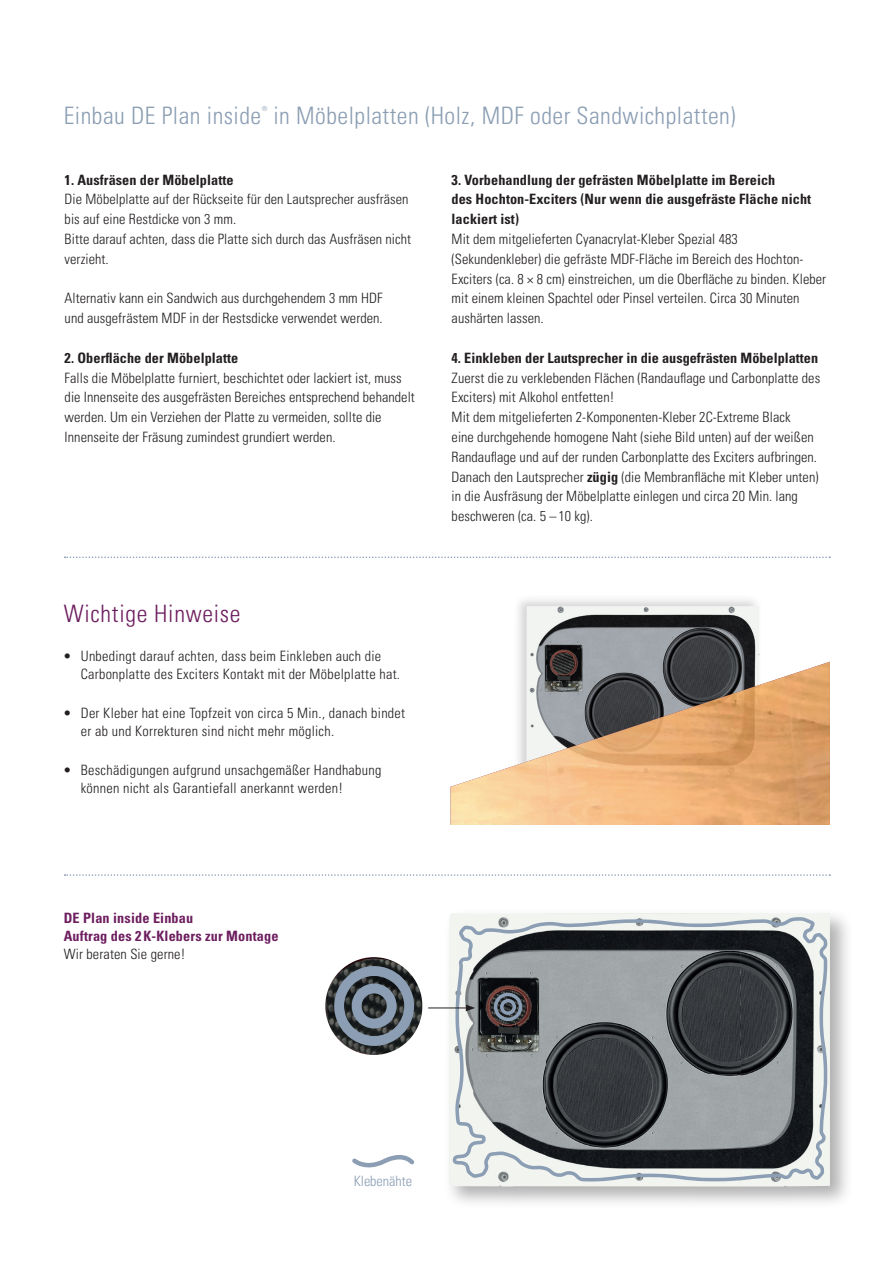
<style>
.page{position:relative;width:893px;height:1263px;background:#fff}
.page>*{position:absolute;margin:0;border:0;box-sizing:border-box;transform-origin:0 0}
.t1{font:300 condensed 24px "Univers LT Pro";letter-spacing:.02em;color:#8b9eb3}
.t2{font:300 condensed 24px "Univers LT Pro";letter-spacing:.03em;color:#6d1e5f}
.t3{font:300 condensed 14.25px/19.8px "Univers LT Pro";letter-spacing:.005em;color:#231f20}
.t4{font:700 condensed 14.25px/19.8px "Univers LT Pro";letter-spacing:.005em;color:#231f20}
.t5{font:700 condensed 14.25px/18px "Univers LT Pro";letter-spacing:.01em;color:#6d1e5f}
.t6{font:300 condensed 14.25px "Univers LT Pro";color:#8b9eb3}
.s1{font-weight:700}
</style>
<div class="page">
<svg style="left:65px;top:874px;width:765px;height:2px"></svg>
<svg style="left:65px;top:556px;width:765px;height:2px"></svg>
<div style="left:444px;top:907px;width:409px;height:303px;background:#231f20;opacity:.35"></div>
<img style="left:449px;top:912px;width:381px;height:274px">
<svg style="left:453px;top:917px;width:374px;height:264px"></svg>
<svg style="left:494px;top:993px;width:28px;height:28px"></svg>
<svg style="left:325px;top:957px;width:97px;height:98px"></svg>
<hr style="left:428px;top:1008px;width:40px;height:1px;background:#231f20">
<svg style="left:466px;top:1004px;width:9px;height:7px"></svg>
<svg style="left:352px;top:1155px;width:62px;height:13px"></svg>
<div style="left:513px;top:594px;width:251px;height:186px;background:#231f20;opacity:.2"></div>
<img style="left:526px;top:606px;width:233px;height:56px">
<img style="left:450px;top:662px;width:380px;height:163px">
<h1 class="t1" style="left:64px;top:99px;width:673px">Einbau DE Plan inside<sup>®</sup> in Möbelplatten (Holz, MDF oder Sandwichplatten)</h1>
<p class="t4" style="left:65px;top:169px;width:170px">1. Ausfräsen der Möbelplatte</p>
<p class="t3" style="left:65px;top:189px;width:348px">Die Möbelplatte auf der Rückseite für den Lautsprecher ausfräsen bis auf eine Restdicke von 3 mm.<br>Bitte darauf achten, dass die Platte sich durch das Ausfräsen nicht verzieht.</p>
<p class="t3" style="left:65px;top:288px;width:320px">Alternativ kann ein Sandwich aus durchgehendem 3 mm HDF und ausgefrästem MDF in der Restsdicke verwendet werden.</p>
<p class="t4" style="left:65px;top:348px;width:175px">2. Oberfläche der Möbelplatte</p>
<p class="t3" style="left:65px;top:367px;width:352px">Falls die Möbelplatte furniert, beschichtet oder lackiert ist, muss die Innenseite des ausgefrästen Bereiches entsprechend behandelt werden. Um ein Verziehen der Platte zu vermeiden, sollte die Innenseite der Fräsung zumindest grundiert werden.</p>
<h1 class="t2" style="left:64px;top:598px;width:178px">Wichtige Hinweise</h1>
<p class="t3" style="left:81px;top:646px;width:321px;line-height:18px;text-indent:-17px">• Unbedingt darauf achten, dass beim Einkleben auch die<br>Carbonplatte des Exciters Kontakt mit der Möbelplatte hat.</p>
<p class="t3" style="left:81px;top:703px;width:326px;line-height:18px;text-indent:-17px">• Der Kleber hat eine Topfzeit von circa 5 Min., danach bindet er ab und Korrekturen sind nicht mehr möglich.</p>
<p class="t3" style="left:81px;top:760px;width:302px;line-height:18px;text-indent:-17px">• Beschädigungen aufgrund unsachgemäßer Handhabung können nicht als Garantiefall anerkannt werden!</p>
<p class="t4" style="left:452px;top:169px;width:361px">3. Vorbehandlung der gefrästen Möbelplatte im Bereich<br>des Hochton-Exciters (Nur wenn die ausgefräste Fläche nicht lackiert ist)</p>
<p class="t3" style="left:452px;top:228px;width:376px">Mit dem mitgelieferten Cyanacrylat-Kleber Spezial 483 (Sekundenkleber) die gefräste MDF-Fläche im Bereich des Hochton-Exciters (ca. 8 × 8 cm) einstreichen, um die Oberfläche zu binden. Kleber mit einem kleinen Spachtel oder Pinsel verteilen. Circa 30 Minuten aushärten lassen.</p>
<p class="t4" style="left:452px;top:348px;width:368px">4. Einkleben der Lautsprecher in die ausgefrästen Möbelplatten</p>
<p class="t3" style="left:452px;top:367px;width:370px">Zuerst die zu verklebenden Flächen (Randauflage und Carbonplatte des Exciters) mit Alkohol entfetten!<br>Mit dem mitgelieferten 2-Komponenten-Kleber 2C-Extreme Black<br>eine durchgehende homogene Naht (siehe Bild unten) auf der weißen Randauflage und auf der runden Carbonplatte des Exciters aufbringen.<br>Danach den Lautsprecher <span class="s1">zügig</span> (die Membranfläche mit Kleber unten) in die Ausfräsung der Möbelplatte einlegen und circa 20 Min. lang beschweren (ca. 5 – 10 kg).</p>
<p class="t5" style="left:64px;top:909px;width:216px">DE Plan inside Einbau<br>Auftrag des 2 K-Klebers zur Montage</p>
<p class="t3" style="left:64px;top:943px;width:123px">Wir beraten Sie gerne!</p>
<p class="t6" style="left:354px;top:1171px;width:60px">Klebenähte</p>
</div>
